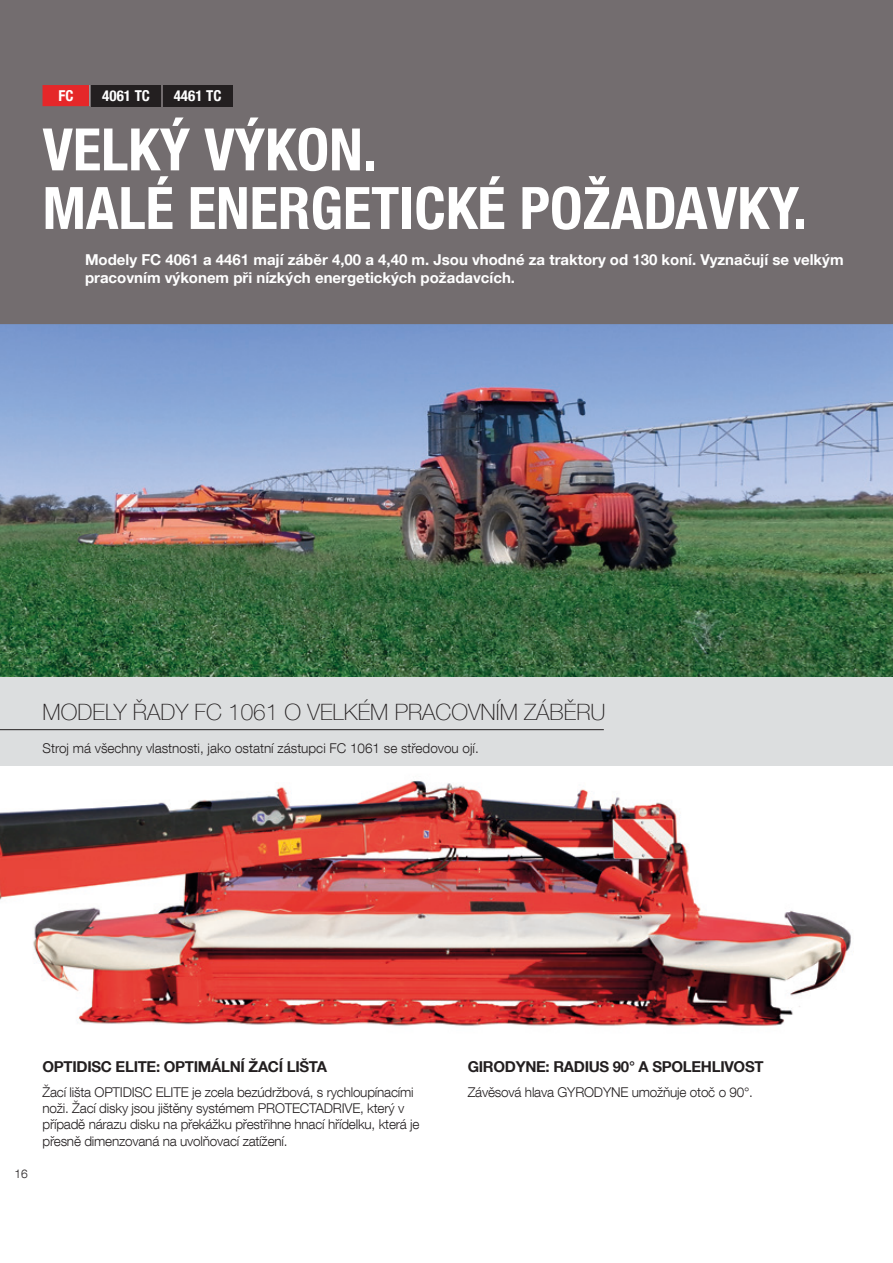
<style>
.page{position:relative;width:893px;height:1263px;background:#fff}
.page>*{position:absolute;margin:0;border:0;box-sizing:border-box;transform-origin:0 0}
.t1{font:700 condensed 58.65px/58.7px "Helvetica Neue LT Com";color:#fff}
.t2{font:100 22.5px "Helvetica Neue LT Com";color:#231f20}
.t3{font:700 15px/18px "Helvetica Neue LT Com";color:#fff}
.t4{font:700 15px "Helvetica Neue LT Com";letter-spacing:-.02em;color:#231f20}
.t5{font:700 condensed 15px "Helvetica Neue LT Com";color:#fff}
.t6{font:300 13.5px/16.2px "Helvetica Neue LT Com";letter-spacing:-.015em;color:#231f20}
.t7{font:300 12px "Helvetica Neue LT Com";color:#231f20}
</style>
<div class="page">
<img style="left:0;top:780px;width:851px;height:246px">
<img style="left:0;top:324px;width:893px;height:353px">
<div style="left:0;top:677px;width:893px;height:89px;background:#dcdedf"></div>
<div style="left:0;top:0;width:893px;height:324px;background:#736d6f"></div>
<div style="left:91px;top:85px;width:70px;height:21px;background:#231f20"></div>
<div style="left:163px;top:85px;width:69px;height:21px;background:#231f20"></div>
<hr style="left:0;top:729px;width:604px;height:1px;background:#231f20">
<p class="t5" style="left:58px;top:87px;width:16px">FC</p>
<p class="t5" style="left:102px;top:87px;width:49px">4061 TC</p>
<p class="t5" style="left:174px;top:87px;width:49px">4461 TC</p>
<h1 class="t1" style="left:43px;top:120px;width:766px">VELKÝ VÝKON.<br>MALÉ ENERGETICKÉ POŽADAVKY.</h1>
<p class="t3" style="left:85px;top:250px;width:760px">Modely FC 4061 a 4461 mají záběr 4,00 a 4,40 m. Jsou vhodné za traktory od 130 koní. Vyznačují se velkým pracovním výkonem při nízkých energetických požadavcích.</p>
<h2 class="t2" style="left:43px;top:699px;width:565px">MODELY ŘADY FC 1061 O VELKÉM PRACOVNÍM ZÁBĚRU</h2>
<p class="t6" style="left:43px;top:740px;width:438px">Stroj má všechny vlastnosti, jako ostatní zástupci FC 1061 se středovou ojí.</p>
<p class="t7" style="left:15px;top:1166px;width:15px">16</p>
<p class="t4" style="left:43px;top:1057px;width:286px">OPTIDISC ELITE: OPTIMÁLNÍ ŽACÍ LIŠTA</p>
<p class="t6" style="left:43px;top:1084px;width:379px">Žací lišta OPTIDISC ELITE je zcela bezúdržbová, s rychloupínacími noži. Žací disky jsou jištěny systémem PROTECTADRIVE, který v případě nárazu disku na překážku přestřihne hnací hřídelku, která je přesně dimenzovaná na uvolňovací zatížení.</p>
<p class="t4" style="left:468px;top:1057px;width:297px">GIRODYNE: RADIUS 90° A SPOLEHLIVOST</p>
<p class="t6" style="left:468px;top:1084px;width:287px">Závěsová hlava GYRODYNE umožňuje otoč o 90°.</p>
</div>
